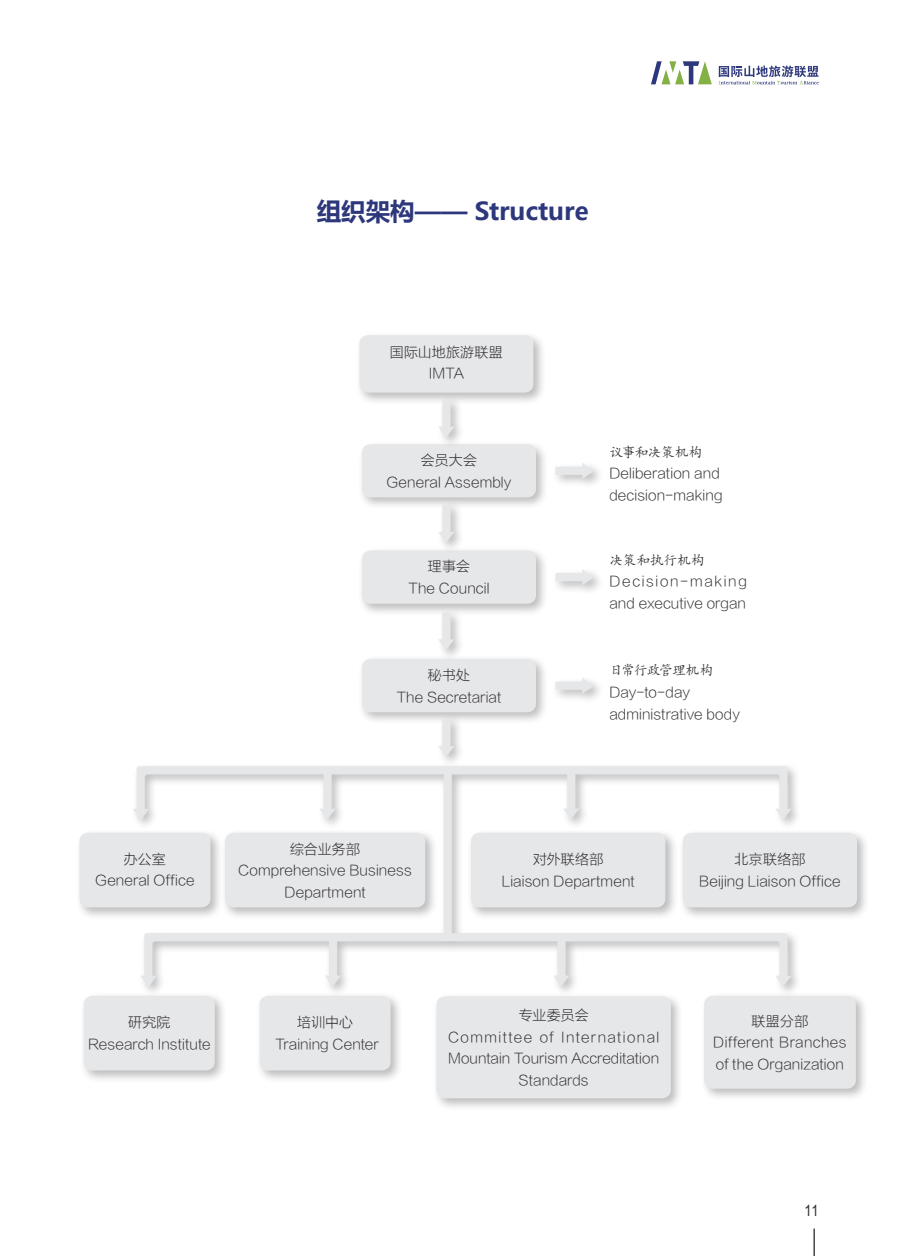
<style>
.page{position:relative;width:918px;height:1256px;background:#fff}
.page>*{position:absolute;margin:0;border:0;box-sizing:border-box;transform-origin:0 0}
.t1{font:700 24.5px "Microsoft Ya Hei";color:#2d377b}
.t2{font:15.75px "Arial Narrow";color:#312f30}
.t3{font:13.83px/21.5px "FZLTXHK GBK1 0";letter-spacing:.01em;color:#312f30;text-align:center}
.t4{font:13.83px "Kai Ti";letter-spacing:-.075em;color:#312f30}
.t5{font:13.83px "Kai Ti";letter-spacing:-.045em;color:#312f30}
.t6{font:13.83px "Kai Ti";letter-spacing:-.01em;color:#312f30}
</style>
<div class="page">
<svg style="left:651px;top:61px;width:61px;height:23px"></svg>
<svg style="left:719px;top:65px;width:100px;height:19px"></svg>
<hr style="left:813px;top:1228px;width:2px;height:27px;background:#231f20">
<div style="left:355px;top:331px;width:191px;height:74px;background:#231f20;opacity:.3"></div>
<div style="left:359px;top:335px;width:174px;height:57px;background:#e6e7e9;border-radius:9px"></div>
<div style="left:358px;top:440px;width:191px;height:70px;background:#231f20;opacity:.3"></div>
<div style="left:362px;top:444px;width:174px;height:53px;background:#e6e7e9;border-radius:9px"></div>
<div style="left:75px;top:828px;width:148px;height:92px;background:#231f20;opacity:.3"></div>
<div style="left:79px;top:832px;width:131px;height:75px;background:#e6e7e9;border-radius:9px"></div>
<div style="left:80px;top:991px;width:147px;height:91px;background:#231f20;opacity:.3"></div>
<div style="left:84px;top:995px;width:131px;height:75px;background:#e6e7e9;border-radius:9px"></div>
<div style="left:256px;top:991px;width:147px;height:91px;background:#231f20;opacity:.3"></div>
<div style="left:260px;top:995px;width:130px;height:75px;background:#e6e7e9;border-radius:9px"></div>
<div style="left:432px;top:992px;width:251px;height:118px;background:#231f20;opacity:.3"></div>
<div style="left:436px;top:996px;width:235px;height:102px;background:#e6e7e9;border-radius:9px"></div>
<div style="left:700px;top:991px;width:168px;height:110px;background:#231f20;opacity:.3"></div>
<div style="left:704px;top:995px;width:152px;height:93px;background:#e6e7e9;border-radius:9px"></div>
<div style="left:679px;top:828px;width:191px;height:92px;background:#231f20;opacity:.3"></div>
<div style="left:683px;top:832px;width:174px;height:75px;background:#e6e7e9;border-radius:9px"></div>
<div style="left:358px;top:546px;width:191px;height:70px;background:#231f20;opacity:.3"></div>
<div style="left:362px;top:550px;width:174px;height:53px;background:#e6e7e9;border-radius:9px"></div>
<div style="left:358px;top:655px;width:191px;height:69px;background:#231f20;opacity:.3"></div>
<div style="left:362px;top:658px;width:174px;height:54px;background:#e6e7e9;border-radius:9px"></div>
<div style="left:551px;top:460px;width:54px;height:30px;background:#231f20;opacity:.3"></div>
<svg style="left:555px;top:462px;width:38px;height:17px"></svg>
<div style="left:551px;top:566px;width:54px;height:31px;background:#231f20;opacity:.3"></div>
<svg style="left:555px;top:569px;width:38px;height:16px"></svg>
<div style="left:551px;top:674px;width:54px;height:31px;background:#231f20;opacity:.3"></div>
<svg style="left:555px;top:677px;width:38px;height:16px"></svg>
<div style="left:435px;top:395px;width:31px;height:54px;background:#231f20;opacity:.3"></div>
<svg style="left:438px;top:399px;width:16px;height:38px"></svg>
<div style="left:435px;top:501px;width:31px;height:53px;background:#231f20;opacity:.3"></div>
<svg style="left:438px;top:504px;width:16px;height:39px"></svg>
<div style="left:435px;top:608px;width:31px;height:53px;background:#231f20;opacity:.3"></div>
<svg style="left:438px;top:612px;width:16px;height:38px"></svg>
<div style="left:435px;top:714px;width:31px;height:54px;background:#231f20;opacity:.3"></div>
<svg style="left:438px;top:718px;width:16px;height:38px"></svg>
<div style="left:130px;top:762px;width:673px;height:235px;background:#231f20;opacity:.3"></div>
<svg style="left:133px;top:766px;width:658px;height:219px"></svg>
<h1 class="t1" style="left:317px;top:194px;width:273px">组织架构—— Structure</h1>
<p class="t3" style="left:390px;top:341px;width:114px">国际山地旅游联盟<br>IMTA</p>
<p class="t3" style="left:386px;top:450px;width:126px">会员大会<br>General Assembly</p>
<p class="t3" style="left:408px;top:556px;width:82px">理事会<br>The Council</p>
<p class="t3" style="left:397px;top:664px;width:106px">秘书处<br>The Secretariat</p>
<p class="t5" style="left:609px;top:444px;width:94px">议事和决策机构</p>
<p class="t3" style="left:609px;top:463px;width:115px;text-align:left">Deliberation and decision-making</p>
<p class="t6" style="left:609px;top:552px;width:97px">决策和执行机构</p>
<p class="t3" style="left:609px;top:571px;width:139px;text-align:left">Decision-making and executive organ</p>
<p class="t4" style="left:609px;top:663px;width:105px">日常行政管理机构</p>
<p class="t3" style="left:609px;top:681px;width:132px;text-align:left">Day-to-day administrative body</p>
<p class="t3" style="left:95px;top:848px;width:101px">办公室<br>General Office</p>
<p class="t3" style="left:238px;top:838px;width:175px">综合业务部<br>Comprehensive Business<br>Department</p>
<p class="t3" style="left:502px;top:849px;width:134px">对外联络部<br>Liaison Department</p>
<p class="t3" style="left:699px;top:849px;width:143px">北京联络部<br>Beijing Liaison Office</p>
<p class="t3" style="left:88px;top:1011px;width:124px">研究院<br>Research Institute</p>
<p class="t3" style="left:275px;top:1011px;width:105px">培训中心<br>Training Center</p>
<p class="t3" style="left:448px;top:1004px;width:213px">专业委员会<br>Committee of International<br>Mountain Tourism Accreditation<br>Standards</p>
<p class="t3" style="left:713px;top:1010px;width:135px">联盟分部<br>Different Branches of the Organization</p>
<p class="t2" style="left:804px;top:1201px;width:16px">11</p>
</div>
